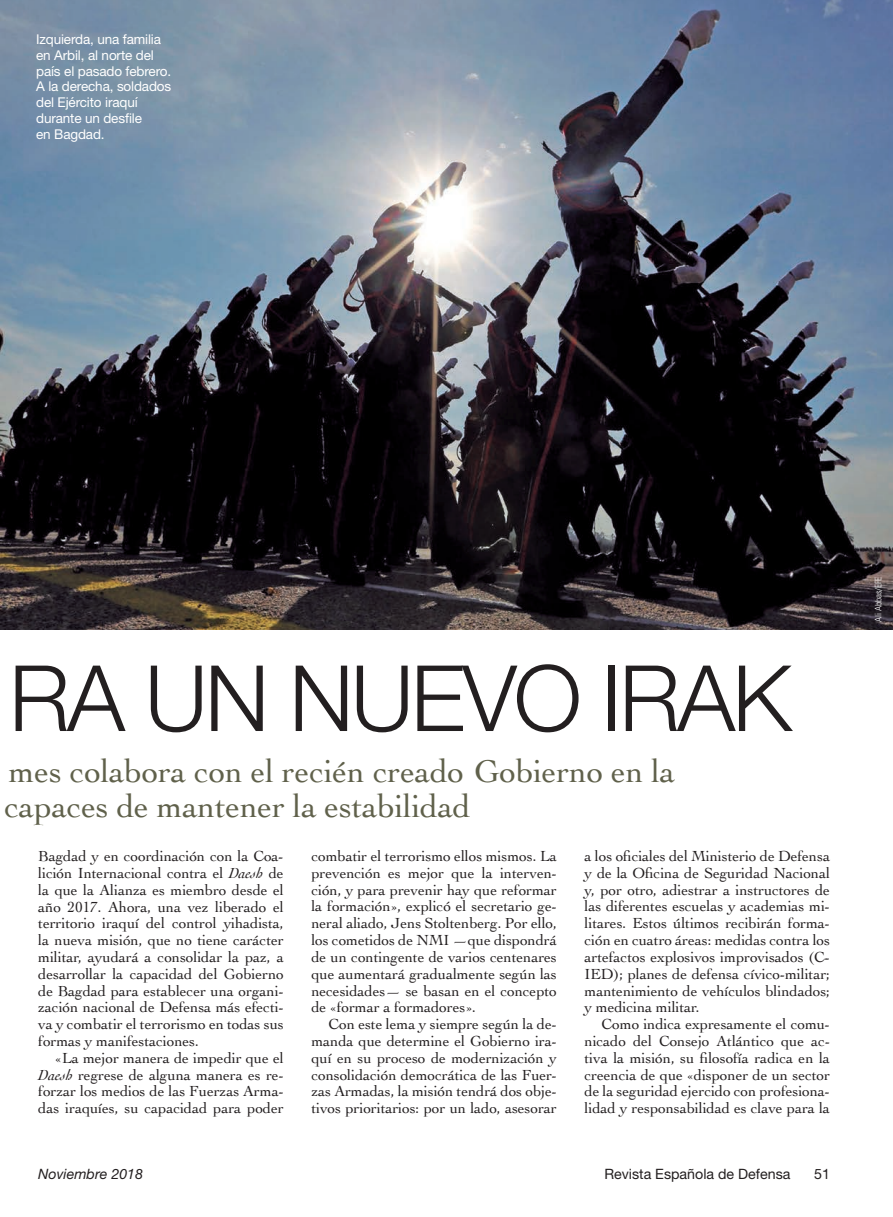
<style>
.page{position:relative;width:893px;height:1217px;background:#fff}
.page>*{position:absolute;margin:0;border:0;box-sizing:border-box;transform-origin:0 0}
.t1{font:300 91.5px "Helvetica Neue";letter-spacing:-.03em;color:#231f20}
.t2{font:33px/34.5px "Cochin";letter-spacing:-.005em;color:#60614b}
.t3{font:15.3px/16.8px "Cochin";letter-spacing:-.005em;color:#231f20;text-align:justify}
.t4{font:14.25px "Helvetica Neue";color:#231f20}
.t5{font:italic 14.25px "Helvetica Neue";color:#231f20}
.t6{font:13.5px/15.8px "Helvetica Neue";letter-spacing:-.01em;color:#fff}
.t7{font:300 condensed 9px "Univers";letter-spacing:-.005em;color:#fff}
.s1{font-style:italic}
</style>
<div class="page">
<img style="left:0;top:0;width:893px;height:629px">
<p class="t6" style="left:36px;top:31px;width:137px">Izquierda, una familia en Arbil, al norte del país el pasado febrero.<br>A la derecha, soldados del Ejército iraquí durante un desfile<br>en Bagdad.</p>
<h1 class="t1" style="left:9px;top:642px;width:784px">RA UN NUEVO IRAK</h1>
<h2 class="t2" style="left:4px;top:752px;width:672px">mes colabora con el recién creado Gobierno en la capaces de mantener la estabilidad</h2>
<p class="t3" style="left:38px;top:846px;width:247px">Bagdad y en coordinación con la Coa&shy;lición Internacional contra el <span class="s1">Daesh</span> de la que la Alianza es miembro desde el año 2017. Ahora, una vez liberado el territorio iraquí del control yihadista, la nueva misión, que no tiene carácter militar, ayudará a consolidar la paz, a desarrollar la capacidad del Gobierno de Bagdad para establecer una organi&shy;zación nacional de Defensa más efecti&shy;va y combatir el terrorismo en todas sus formas y manifestaciones.</p>
<p class="t3" style="left:38px;top:1048px;width:247px;text-indent:17px">«La mejor manera de impedir que el <span class="s1">Daesh</span> regrese de alguna manera es re&shy;forzar los medios de las Fuerzas Arma&shy;das iraquíes, su capacidad para poder</p>
<p class="t3" style="left:311px;top:846px;width:247px">combatir el terrorismo ellos mismos. La prevención es mejor que la interven&shy;ción, y para prevenir hay que reformar la formación», explicó el secretario ge&shy;neral aliado, Jens Stoltenberg. Por ello, los cometidos de NMI —que dispondrá de un contingente de varios centenares que aumentará gradualmente según las necesidades— se basan en el concepto de «formar a formadores».</p>
<p class="t3" style="left:311px;top:1014px;width:247px;text-indent:17px">Con este lema y siempre según la de&shy;manda que determine el Gobierno ira&shy;quí en su proceso de modernización y consolidación democrática de las Fuer&shy;zas Armadas, la misión tendrá dos obje&shy;tivos prioritarios: por un lado, asesorar</p>
<p class="t3" style="left:585px;top:846px;width:247px">a los oficiales del Ministerio de Defensa y de la Oficina de Seguridad Nacional y, por otro, adiestrar a instructores de las diferentes escuelas y academias mi&shy;litares. Estos últimos recibirán forma&shy;ción en cuatro áreas: medidas contra los artefactos explosivos improvisados (C-IED); planes de defensa cívico-militar; mantenimiento de vehículos blindados; y medicina militar.</p>
<p class="t3" style="left:585px;top:1014px;width:247px;text-indent:17px">Como indica expresamente el comu&shy;nicado del Consejo Atlántico que ac&shy;tiva la misión, su filosofía radica en la creencia de que «disponer de un sector de la seguridad ejercido con profesiona&shy;lidad y responsabilidad es clave para la</p>
<p class="t5" style="left:38px;top:1164px;width:106px">Noviembre 2018</p>
<p class="t4" style="left:604px;top:1164px;width:188px">Revista Española de Defensa</p>
<p class="t4" style="left:814px;top:1164px;width:17px">51</p>
<p class="t7" style="left:873px;top:622px;width:47px;rotate:-90deg">Ali Abbas/EFE</p>
</div>
